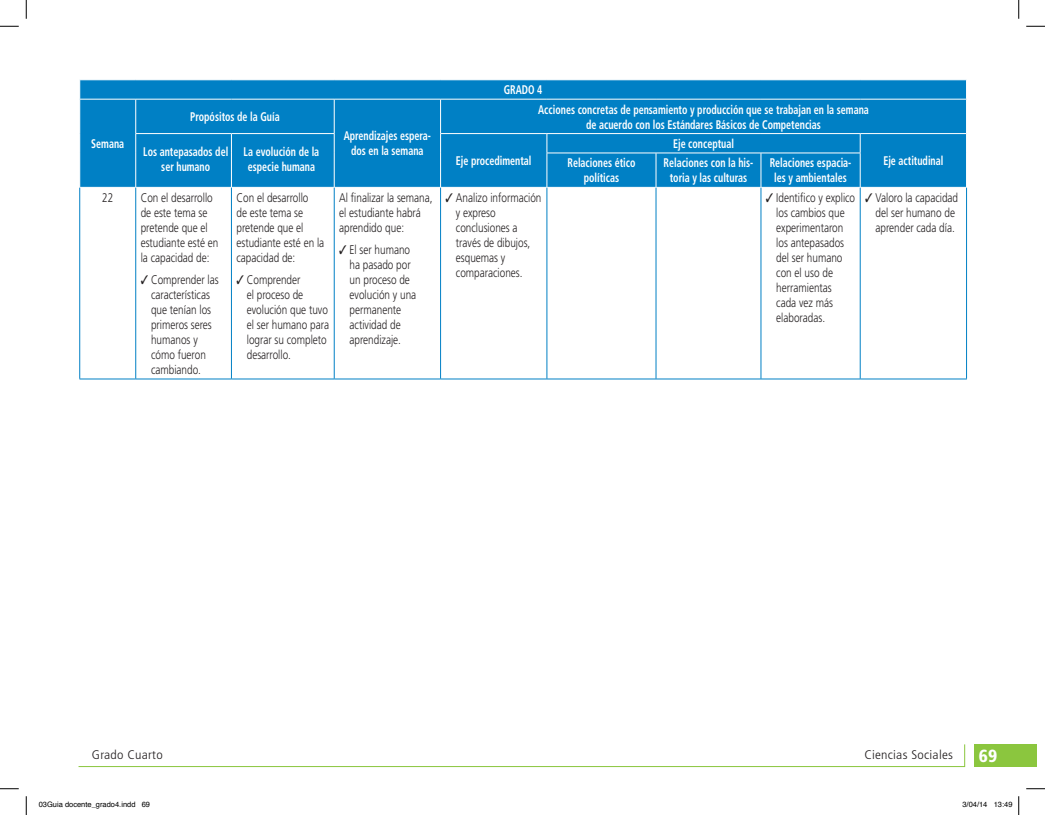
<style>
.page{position:relative;width:1045px;height:815px;background:#fff}
.page>*{position:absolute;margin:0;border:0;box-sizing:border-box;transform-origin:0 0}
.t1{font:900 condensed 17.5px "Frutiger LT Std";color:#fff}
.t2{font:300 12.5px/15px "Frutiger LT Std";color:#231f20;scale:.8 1}
.t3{font:700 condensed 12.5px/15px "Frutiger LT Std";color:#fff;text-align:center;scale:.8 1}
.t4{font:300 condensed 12.5px "Frutiger LT Std";letter-spacing:.02em;color:#231f20;scale:1.1 1}
.t5{font:7.5px "Helvetica";color:#000}
</style>
<div class="page">
<div style="left:974px;top:743px;width:62px;height:23px;background:#8bc63e"></div>
<svg style="left:78px;top:744px;width:887px;height:23px"></svg>
<div style="left:80px;top:80px;width:886px;height:107px;background:#0080c5"></div>
<svg style="left:79px;top:80px;width:1px;height:19px"></svg>
<hr style="left:79px;top:99px;width:57px;height:1px;background:#fff">
<svg style="left:79px;top:133px;width:1px;height:20px"></svg>
<hr style="left:136px;top:99px;width:95px;height:1px;background:#fff">
<hr style="left:135px;top:99px;width:1px;height:34px;background:#fff">
<hr style="left:231px;top:99px;width:103px;height:1px;background:#fff">
<hr style="left:334px;top:99px;width:106px;height:1px;background:#fff">
<hr style="left:334px;top:99px;width:1px;height:34px;background:#fff">
<hr style="left:440px;top:99px;width:107px;height:1px;background:#fff">
<hr style="left:440px;top:99px;width:1px;height:34px;background:#fff">
<hr style="left:547px;top:99px;width:109px;height:1px;background:#fff">
<hr style="left:656px;top:99px;width:105px;height:1px;background:#fff">
<hr style="left:761px;top:99px;width:99px;height:1px;background:#fff">
<hr style="left:860px;top:99px;width:107px;height:1px;background:#fff">
<hr style="left:135px;top:133px;width:96px;height:1px;background:#fff">
<svg style="left:135px;top:134px;width:1px;height:19px"></svg>
<hr style="left:231px;top:133px;width:103px;height:1px;background:#fff">
<svg style="left:231px;top:134px;width:1px;height:19px"></svg>
<svg style="left:334px;top:134px;width:1px;height:19px"></svg>
<hr style="left:135px;top:153px;width:1px;height:34px;background:#fff">
<hr style="left:231px;top:153px;width:1px;height:34px;background:#fff">
<hr style="left:334px;top:153px;width:1px;height:34px;background:#fff">
<hr style="left:440px;top:133px;width:107px;height:1px;background:#fff">
<svg style="left:440px;top:134px;width:1px;height:19px"></svg>
<hr style="left:440px;top:153px;width:1px;height:34px;background:#fff">
<hr style="left:547px;top:133px;width:109px;height:1px;background:#fff">
<svg style="left:546px;top:134px;width:1px;height:19px"></svg>
<hr style="left:656px;top:133px;width:105px;height:1px;background:#fff">
<hr style="left:761px;top:133px;width:99px;height:1px;background:#fff">
<hr style="left:860px;top:133px;width:107px;height:1px;background:#fff">
<svg style="left:860px;top:134px;width:1px;height:19px"></svg>
<hr style="left:546px;top:153px;width:110px;height:1px;background:#fff">
<hr style="left:546px;top:153px;width:1px;height:34px;background:#fff">
<hr style="left:656px;top:153px;width:105px;height:1px;background:#fff">
<hr style="left:655px;top:153px;width:1px;height:34px;background:#fff">
<hr style="left:761px;top:153px;width:99px;height:1px;background:#fff">
<hr style="left:760px;top:153px;width:1px;height:34px;background:#fff">
<hr style="left:860px;top:153px;width:1px;height:34px;background:#fff">
<hr style="left:79px;top:188px;width:1px;height:190px;background:#0080c5">
<hr style="left:135px;top:188px;width:1px;height:190px;background:#0080c5">
<hr style="left:231px;top:188px;width:1px;height:190px;background:#0080c5">
<hr style="left:334px;top:188px;width:1px;height:190px;background:#0080c5">
<hr style="left:440px;top:188px;width:1px;height:190px;background:#0080c5">
<hr style="left:546px;top:188px;width:1px;height:190px;background:#0080c5">
<hr style="left:655px;top:188px;width:1px;height:190px;background:#0080c5">
<hr style="left:760px;top:188px;width:1px;height:190px;background:#0080c5">
<hr style="left:860px;top:188px;width:1px;height:190px;background:#0080c5">
<hr style="left:966px;top:188px;width:1px;height:190px;background:#0080c5">
<hr style="left:79px;top:378px;width:57px;height:1px;background:#0080c5">
<hr style="left:136px;top:378px;width:95px;height:1px;background:#0080c5">
<hr style="left:231px;top:378px;width:103px;height:1px;background:#0080c5">
<hr style="left:334px;top:378px;width:106px;height:1px;background:#0080c5">
<hr style="left:440px;top:378px;width:107px;height:1px;background:#0080c5">
<hr style="left:547px;top:378px;width:109px;height:1px;background:#0080c5">
<hr style="left:656px;top:378px;width:105px;height:1px;background:#0080c5">
<hr style="left:761px;top:378px;width:99px;height:1px;background:#0080c5">
<hr style="left:860px;top:378px;width:107px;height:1px;background:#0080c5">
<svg style="left:0;top:25px;width:19px;height:2px"></svg>
<svg style="left:1026px;top:25px;width:19px;height:2px"></svg>
<svg style="left:0;top:788px;width:19px;height:1px"></svg>
<svg style="left:1026px;top:788px;width:19px;height:1px"></svg>
<svg style="left:25px;top:0;width:2px;height:19px"></svg>
<svg style="left:25px;top:796px;width:2px;height:18px"></svg>
<svg style="left:1018px;top:0;width:1px;height:19px"></svg>
<svg style="left:1018px;top:796px;width:1px;height:18px"></svg>
<p class="t3" style="left:91px;top:136px;width:43px">Semana</p>
<p class="t3" style="left:190px;top:109px;width:113px">Propósitos de la Guía</p>
<p class="t3" style="left:143px;top:144px;width:108px">Los antepasados del ser humano</p>
<p class="t3" style="left:244px;top:144px;width:96px">La evolución de la especie humana</p>
<p class="t2" style="left:102px;top:190px;width:15px">22</p>
<p class="t2" style="left:141px;top:190px;width:99px">Con el desarrollo de este tema se pretende que el estudiante esté en la capacidad de:</p>
<p class="t2" style="left:151px;top:272px;width:86px;text-indent:-10px">✓ Comprender las características que tenían los primeros seres humanos y cómo fueron cambiando.</p>
<p class="t2" style="left:236px;top:190px;width:111px">Con el desarrollo<br>de este tema se pretende que el estudiante esté en la capacidad de:</p>
<p class="t2" style="left:247px;top:272px;width:104px;text-indent:-10px">✓ Comprender<br>el proceso de evolución que tuvo el ser humano para lograr su completo desarrollo.</p>
<p class="t3" style="left:344px;top:129px;width:111px">Aprendizajes espera&shy;dos en la semana</p>
<p class="t2" style="left:339px;top:190px;width:118px">Al finalizar la semana, el estudiante habrá aprendido que:</p>
<p class="t2" style="left:349px;top:242px;width:85px;text-indent:-10px">✓ El ser humano ha pasado por un proceso de evolución y una permanente actividad de aprendizaje.</p>
<p class="t3" style="left:504px;top:82px;width:50px">GRADO 4</p>
<p class="t3" style="left:538px;top:102px;width:415px">Acciones concretas de pensamiento y producción que se trabajan en la semana de acuerdo con los Estándares Básicos de Competencias</p>
<p class="t3" style="left:456px;top:153px;width:96px">Eje procedimental</p>
<p class="t3" style="left:673px;top:136px;width:78px">Eje conceptual</p>
<p class="t3" style="left:567px;top:155px;width:86px">Relaciones ético</p>
<p class="t3" style="left:883px;top:153px;width:77px">Eje actitudinal</p>
<p class="t3" style="left:584px;top:170px;width:46px">políticas</p>
<p class="t3" style="left:663px;top:155px;width:114px">Relaciones con la his&shy;toria y las culturas</p>
<p class="t3" style="left:769px;top:155px;width:104px">Relaciones espacia&shy;les y ambientales</p>
<p class="t2" style="left:456px;top:190px;width:108px;text-indent:-10px">✓ Analizo información y expreso conclusiones a través de dibujos, esquemas y comparaciones.</p>
<p class="t2" style="left:776px;top:190px;width:100px;text-indent:-10px">✓ Identifico y explico los cambios que experimentaron los antepasados del ser humano con el uso de herramientas<br>cada vez más elaboradas.</p>
<p class="t2" style="left:865px;top:190px;width:118px;text-align:center">✓ Valoro la capacidad del ser humano de aprender cada día.</p>
<p class="t4" style="left:92px;top:747px;width:66px">Grado Cuarto</p>
<p class="t4" style="left:864px;top:747px;width:82px">Ciencias Sociales</p>
<h1 class="t1" style="left:979px;top:745px;width:20px">69</h1>
<p class="t5" style="left:39px;top:798px;width:113px">03Guia docente_grado4.indd 69</p>
<p class="t5" style="left:962px;top:798px;width:52px">3/04/14 13:49</p>
</div>
